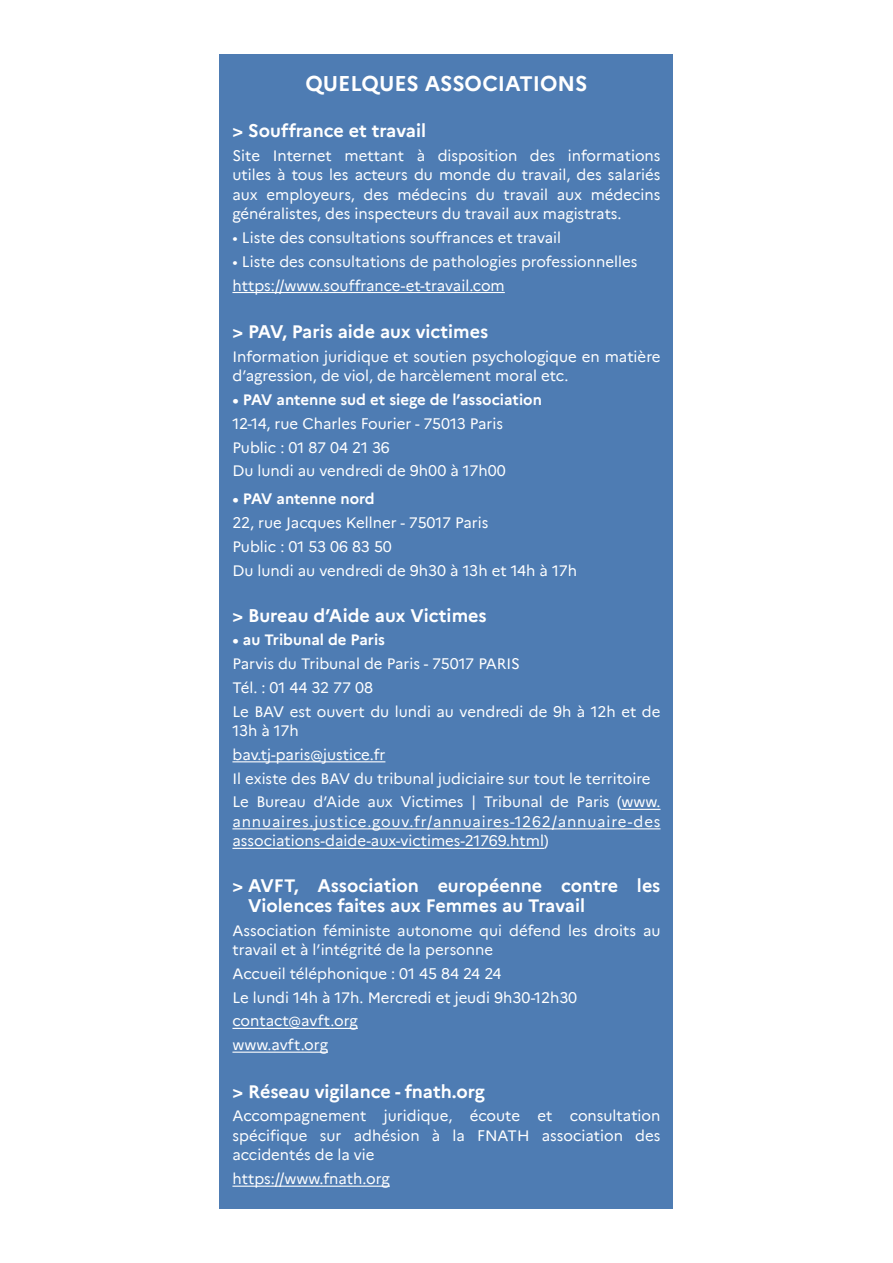
<style>
.page{position:relative;width:893px;height:1263px;background:#fff}
.page>*{position:absolute;margin:0;border:0;box-sizing:border-box;transform-origin:0 0}
.t1{font:700 21px "Marianne";color:#fff}
.t2{font:700 18px/19.5px "Marianne";color:#fff}
.t3{font:15px/23.7px "Marianne";color:#fff}
.t4{font:15px/19.5px "Marianne";letter-spacing:.04em;color:#fff}
.t5{font:700 15px "Marianne";color:#fff}
</style>
<div class="page">
<div style="left:220px;top:54px;width:453px;height:1155px;background:#4e7cb3"></div>
<hr style="left:232px;top:292px;width:273px;height:1px;background:#fff">
<hr style="left:232px;top:761px;width:153px;height:1px;background:#fff">
<hr style="left:621px;top:809px;width:39px;height:1px;background:#fff">
<hr style="left:232px;top:828px;width:428px;height:1px;background:#fff">
<hr style="left:232px;top:848px;width:312px;height:1px;background:#fff">
<hr style="left:232px;top:1028px;width:126px;height:1px;background:#fff">
<hr style="left:232px;top:1051px;width:96px;height:2px;background:#fff">
<hr style="left:232px;top:1185px;width:158px;height:2px;background:#fff">
<h1 class="t1" style="left:305px;top:67px;width:284px">QUELQUES ASSOCIATIONS</h1>
<p class="t2" style="left:232px;top:119px;width:195px">&gt; Souffrance et travail</p>
<p class="t3" style="left:232px;top:144px;width:430px;line-height:19.5px;text-align:justify">Site Internet mettant à disposition des informations utiles à tous les acteurs du monde du travail, des salariés aux employeurs, des médecins du travail aux médecins généralistes, des inspecteurs du travail aux magistrats.</p>
<p class="t3" style="left:232px;top:225px;width:330px">• Liste des consultations souffrances et travail</p>
<p class="t3" style="left:232px;top:248px;width:407px">• Liste des consultations de pathologies professionnelles https://www.souffrance-et-travail.com</p>
<p class="t2" style="left:232px;top:320px;width:257px">&gt; PAV, Paris aide aux victimes</p>
<p class="t3" style="left:232px;top:345px;width:430px;line-height:19.5px">Information juridique et soutien psychologique en matière d’agression, de viol, de harcèlement moral etc.</p>
<p class="t5" style="left:232px;top:388px;width:311px">• PAV antenne sud et siege de l’association</p>
<p class="t3" style="left:232px;top:410px;width:275px">12-14, rue Charles Fourier - 75013 Paris<br>Public : 01 87 04 21 36<br>Du lundi au vendredi de 9h00 à 17h00</p>
<p class="t5" style="left:232px;top:487px;width:144px">• PAV antenne nord</p>
<p class="t3" style="left:232px;top:510px;width:346px">22, rue Jacques Kellner - 75017 Paris<br>Public : 01 53 06 83 50<br>Du lundi au vendredi de 9h30 à 13h et 14h à 17h</p>
<p class="t2" style="left:232px;top:604px;width:256px">&gt; Bureau d’Aide aux Victimes</p>
<p class="t5" style="left:232px;top:628px;width:154px">• au Tribunal de Paris</p>
<p class="t3" style="left:232px;top:651px;width:430px">Parvis du Tribunal de Paris - 75017 PARIS<br>Tél. : 01 44 32 77 08<br>Le BAV est ouvert du lundi au vendredi de 9h à 12h et de</p>
<p class="t3" style="left:232px;top:718px;width:430px">13h à 17h<br>bav.tj-paris@justice.fr<br>Il existe des BAV du tribunal judiciaire sur tout le territoire Le Bureau d’Aide aux Victimes | Tribunal de Paris (www.</p>
<p class="t4" style="left:232px;top:810px;width:430px">annuaires.justice.gouv.fr/annuaires-1262/annuaire-des associations-daide-aux-victimes-21769.html)</p>
<p class="t2" style="left:248px;top:875px;width:414px;text-indent:-16px">&gt; AVFT, Association européenne contre les<br>Violences faites aux Femmes au Travail</p>
<p class="t3" style="left:232px;top:919px;width:430px;line-height:19.5px">Association féministe autonome qui défend les droits au travail et à l’intégrité de la personne</p>
<p class="t3" style="left:232px;top:960px;width:346px">Accueil téléphonique : 01 45 84 24 24<br>Le lundi 14h à 17h. Mercredi et jeudi 9h30-12h30 contact@avft.org<br>www.avft.org</p>
<p class="t2" style="left:232px;top:1080px;width:254px">&gt; Réseau vigilance - fnath.org</p>
<p class="t3" style="left:232px;top:1105px;width:430px;line-height:19.5px;text-align:justify">Accompagnement juridique, écoute et consultation spécifique sur adhésion à la FNATH association des accidentés de la vie</p>
<p class="t3" style="left:232px;top:1166px;width:159px">https://www.fnath.org</p>
</div>
